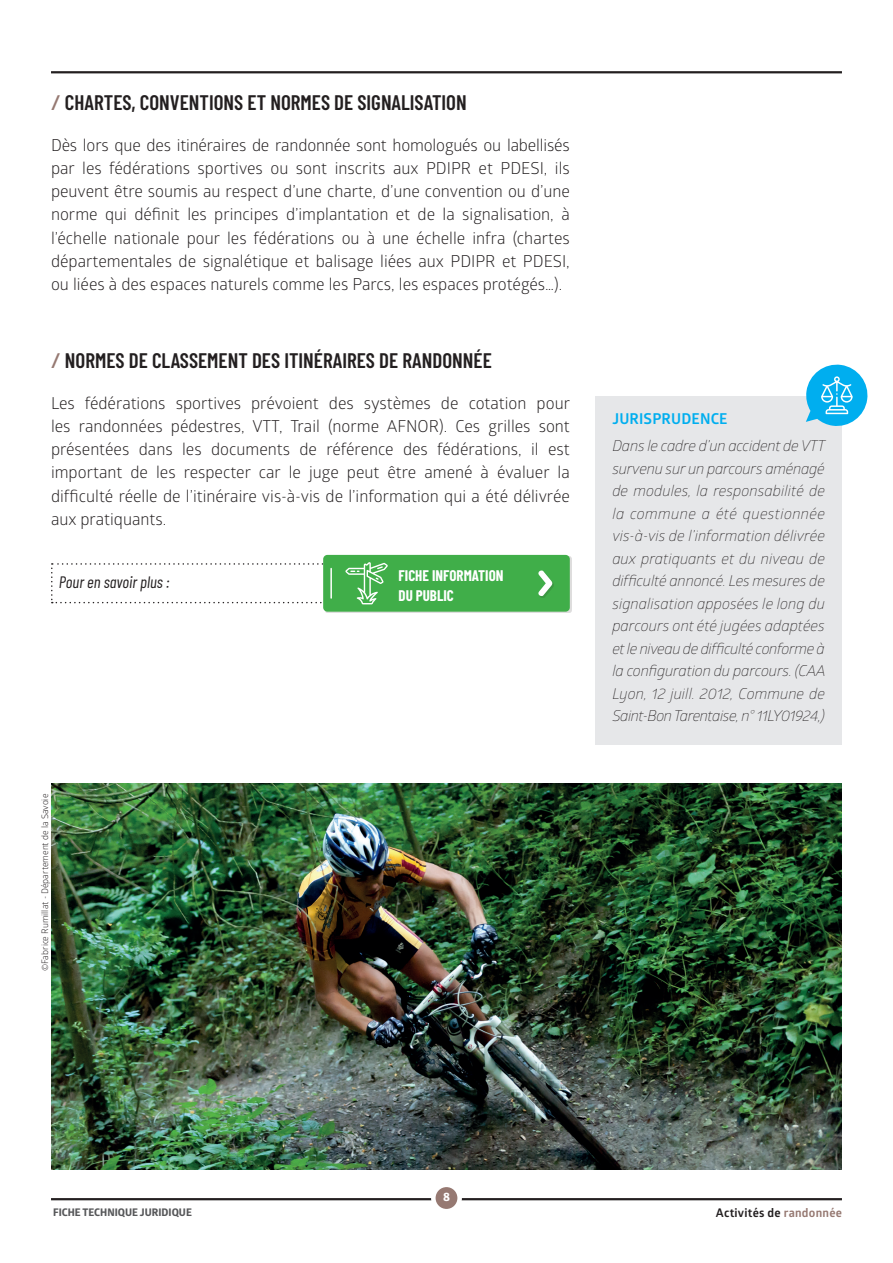
<style>
.page{position:relative;width:893px;height:1263px;background:#fff}
.page>*{position:absolute;margin:0;border:0;box-sizing:border-box;transform-origin:0 0}
.t1{font:600 21px "Barlow Condensed";color:#231f20}
.t2{font:16.5px/23.2px "Glober";color:#231f20;text-align:justify}
.t3{font:italic 16.5px "Barlow Condensed";color:#231f20}
.t4{font:italic 300 15px/22.5px "Glober";letter-spacing:-.035em;color:#231f20;text-align:justify}
.t5{font:700 15px/19.5px "Barlow Condensed";color:#fff}
.t6{font:700 15px "Glober";letter-spacing:.01em;color:#00aeef}
.t7{font:700 12px "Glober";letter-spacing:.02em;color:#231f20}
.t8{font:700 12px "Globerx";color:#fff}
.t9{font:700 10.5px "Globerx";color:#57585a}
.t10{font:9px "Glober";color:#231f20}
.s1{color:#967972}
</style>
<div class="page">
<hr style="left:51px;top:71px;width:791px;height:2px;background:#231f20">
<hr style="left:51px;top:1198px;width:791px;height:2px;background:#231f20">
<svg style="left:433px;top:1185px;width:27px;height:26px"></svg>
<div style="left:431px;top:1182px;width:31px;height:31px;border:4px solid #fff;border-radius:50%"></div>
<div style="left:595px;top:396px;width:247px;height:349px;background:#e6e7e9"></div>
<svg style="left:806px;top:364px;width:62px;height:62px"></svg>
<div style="left:325px;top:556px;width:246px;height:57px;background:#dedddd"></div>
<div style="left:323px;top:555px;width:247px;height:57px;background:#40ae49;border-radius:4px"></div>
<div style="left:540px;top:572px;width:14px;height:25px;background:#231f20;opacity:.15"></div>
<svg style="left:538px;top:570px;width:14px;height:26px"></svg>
<svg style="left:51px;top:562px;width:337px;height:42px"></svg>
<img style="left:51px;top:783px;width:791px;height:386px">
<p class="t1" style="left:51px;top:88px;width:417px"><span class="s1">∕</span> CHARTES, CONVENTIONS ET NORMES DE SIGNALISATION</p>
<p class="t2" style="left:51px;top:132px;width:520px">Dès lors que des itinéraires de randonnée sont homologués ou labellisés par les fédérations sportives ou sont inscrits aux PDIPR et PDESI, ils peuvent être soumis au respect d’une charte, d’une convention ou d’une norme qui définit les principes d’implantation et de la signalisation, à l’échelle nationale pour les fédérations ou à une échelle infra (chartes départementales de signalétique et balisage liées aux PDIPR et PDESI, ou liées à des espaces naturels comme les Parcs, les espaces protégés…).</p>
<p class="t1" style="left:51px;top:346px;width:442px"><span class="s1">∕</span> NORMES DE CLASSEMENT DES ITINÉRAIRES DE RANDONNÉE</p>
<p class="t2" style="left:51px;top:390px;width:521px">Les fédérations sportives prévoient des systèmes de cotation pour les randonnées pédestres, VTT, Trail (norme AFNOR). Ces grilles sont présentées dans les documents de référence des fédérations, il est important de les respecter car le juge peut être amené à évaluer la difficulté réelle de l’itinéraire vis-à-vis de l’information qui a été délivrée aux pratiquants.</p>
<p class="t3" style="left:59px;top:570px;width:112px">Pour en savoir plus :</p>
<p class="t5" style="left:399px;top:565px;width:106px">FICHE INFORMATION<br>DU PUBLIC</p>
<p class="t10" style="left:39px;top:971px;width:179px;rotate:-90deg">©Fabrice Rumillat - Département de la Savoie</p>
<p class="t6" style="left:612px;top:409px;width:117px">JURISPRUDENCE</p>
<p class="t4" style="left:612px;top:434px;width:215px">Dans le cadre d’un accident de VTT survenu sur un parcours aménagé de modules, la responsabilité de la commune a été questionnée vis-à-vis de l’information délivrée aux pratiquants et du niveau de difficulté annoncé. Les mesures de signalisation apposées le long du parcours ont été jugées adaptées et le niveau de difficulté conforme à la configuration du parcours. (CAA Lyon, 12 juill. 2012, Commune de Saint-Bon Tarentaise, n° 11LY01924,)</p>
<p class="t8" style="left:443px;top:1188px;width:8px">8</p>
<p class="t9" style="left:53px;top:1204px;width:140px">FICHE TECHNIQUE JURIDIQUE</p>
<p class="t7" style="left:716px;top:1204px;width:127px">Activités de <span class="s1">randonnée</span></p>
</div>
